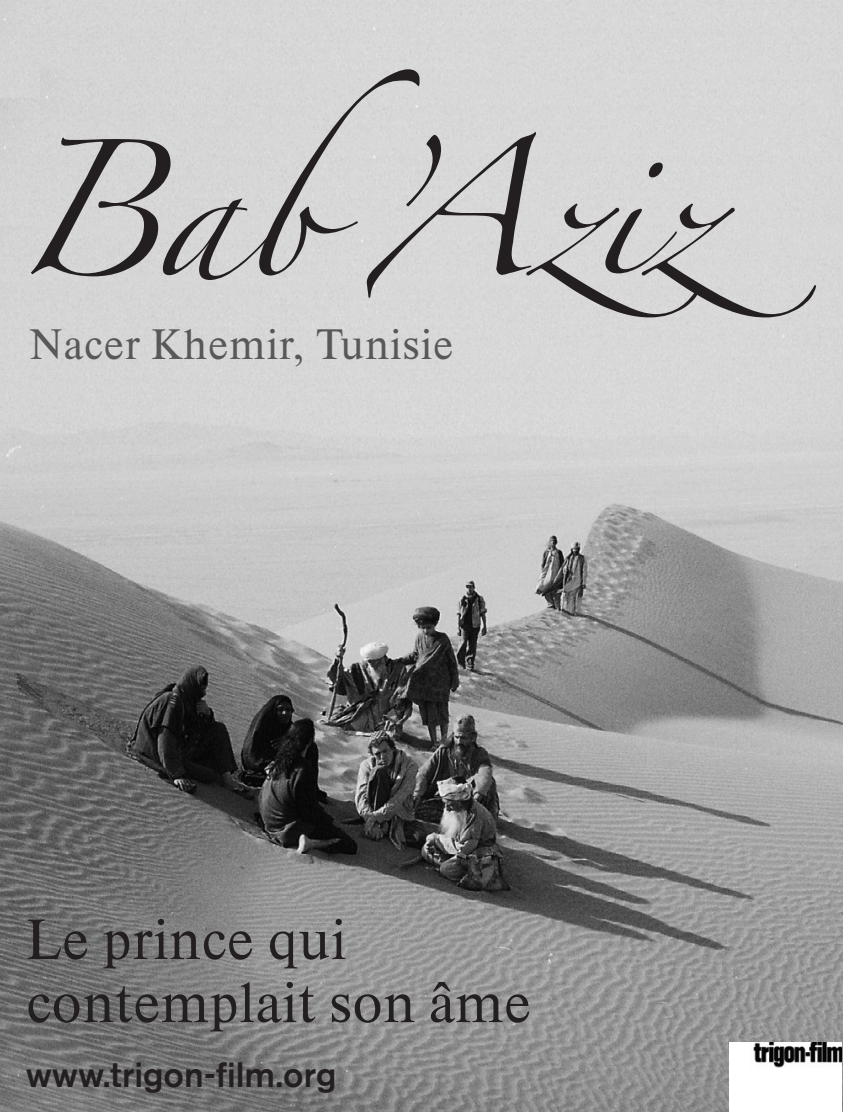
<style>
.page{position:relative;width:844px;height:1112px;background:#fff}
.page>*{position:absolute;margin:0;border:0;box-sizing:border-box;transform-origin:0 0}
.t1{font:120.75px "Zapfino";color:#231f20}
.t2{font:500 56px/63px "Times BQ";letter-spacing:.015em;color:#231f20}
.t3{font:500 42px "Times BQ";letter-spacing:.03em;color:#57585a}
.t4{font:500 35px "Akzidenz Grotesk BQ";color:#231f20}
</style>
<div class="page">
<img style="left:0;top:1px;width:842px;height:1110px">
<img style="left:729px;top:1041px;width:112px;height:70px">
<h1 class="t1" style="left:11px;top:161px;width:812px">Bab’Aziz</h1>
<p class="t3" style="left:30px;top:328px;width:424px">Nacer Khemir, Tunisie</p>
<p class="t2" style="left:26px;top:911px;width:506px">Le prince qui contemplait son âme</p>
<p class="t4" style="left:26px;top:1062px;width:312px">www.trigon-film.org</p>
</div>
